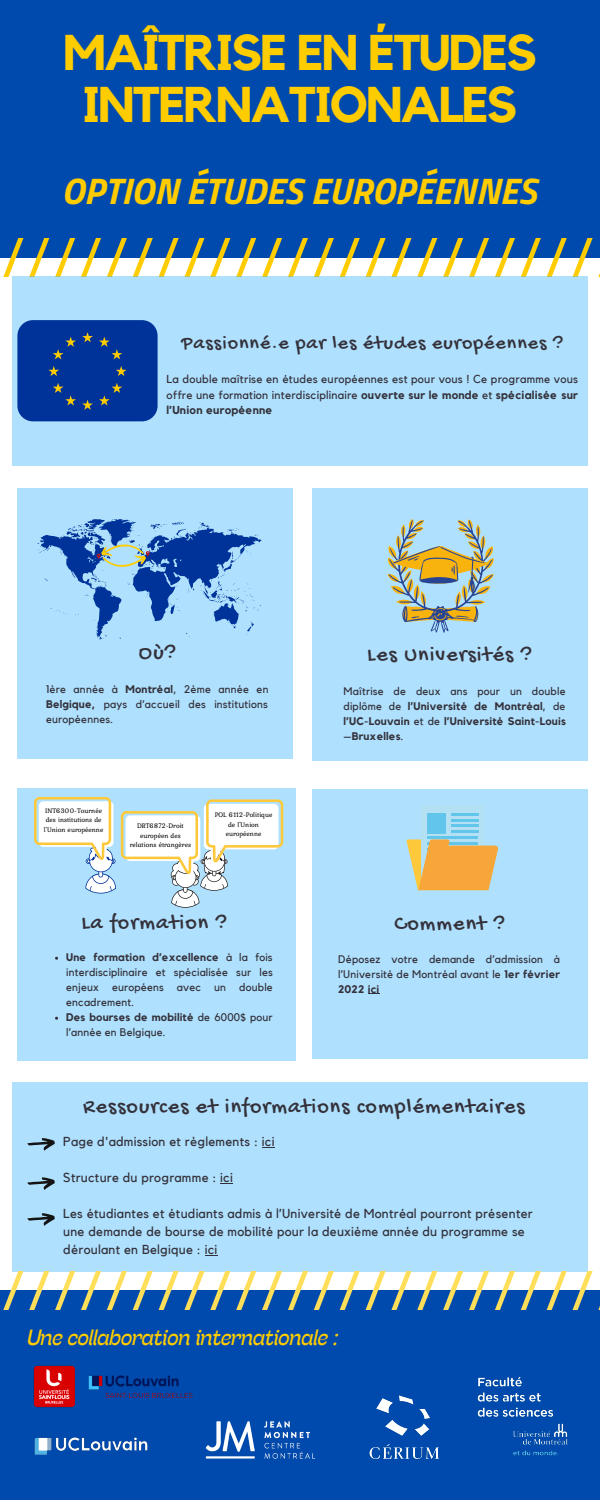
<style>
.page{position:relative;width:600px;height:1500px;background:#fff}
.page>*{position:absolute;margin:0;border:0;box-sizing:border-box;transform-origin:0 0}
.t1{font:700 50px/51.8px "Kollektif";letter-spacing:-.04em;color:#fc0;text-align:center}
.t2{font:italic 700 37px "Titillium Web";color:#fc0}
.t3{font:22px "Gochi Hand";letter-spacing:.05em;color:#34313a}
.t4{font:italic 22px "Stinger";color:#fc0}
.t5{font:20px "Gochi Hand";letter-spacing:.05em;color:#34313a}
.t6{font:13px/18px "Kollektif";letter-spacing:.02em;color:#34313a}
.t7{font:11.5px/15.8px "Kollektif";letter-spacing:.02em;color:#34313a;text-align:justify}
.t8{font:11px/15px "Kollektif";letter-spacing:.02em;color:#34313a;text-align:justify}
.t9{font:700 11px/15px "Kollektif";letter-spacing:.02em;color:#34313a;text-align:justify}
.t10{font:7px/9.3px "Kurale";color:#000;text-align:center}
.s1{font-weight:700}
.s2{font-weight:400}
</style>
<div class="page">
<div style="left:0;top:0;width:600px;height:257px;background:#004aad"></div>
<div style="left:0;top:1290px;width:600px;height:210px;background:#004aad"></div>
<svg style="left:0;top:239px;width:600px;height:37px"></svg>
<div style="left:13px;top:1083px;width:575px;height:189px;background:#afe1ff"></div>
<svg style="left:3px;top:1272px;width:597px;height:37px"></svg>
<div style="left:13px;top:276px;width:575px;height:190px;background:#afe1ff"></div>
<div style="left:17px;top:320px;width:141px;height:101px;background:#039;border-radius:16px"></div>
<svg style="left:48px;top:332px;width:79px;height:78px"></svg>
<div style="left:312px;top:488px;width:275px;height:272px;background:#afe1ff"></div>
<svg style="left:387px;top:519px;width:107px;height:114px"></svg>
<svg style="left:27px;top:1138px;width:28px;height:13px"></svg>
<svg style="left:27px;top:1177px;width:28px;height:13px"></svg>
<svg style="left:27px;top:1213px;width:28px;height:13px"></svg>
<img style="left:33px;top:1365px;width:160px;height:43px">
<div style="left:17px;top:488px;width:276px;height:270px;background:#afe1ff"></div>
<svg style="left:37px;top:519px;width:225px;height:121px"></svg>
<div style="left:17px;top:788px;width:279px;height:272px;background:#afe1ff"></div>
<svg style="left:34px;top:797px;width:249px;height:111px"></svg>
<div style="left:312px;top:789px;width:276px;height:270px;background:#afe1ff"></div>
<svg style="left:422px;top:805px;width:62px;height:34px"></svg>
<div style="left:428px;top:813px;width:18px;height:20px;background:#62c6ec"></div>
<hr style="left:451px;top:813px;width:27px;height:2px;background:#62c6ec">
<hr style="left:451px;top:819px;width:27px;height:2px;background:#62c6ec">
<hr style="left:451px;top:825px;width:27px;height:2px;background:#62c6ec">
<hr style="left:451px;top:831px;width:27px;height:2px;background:#62c6ec">
<hr style="left:428px;top:837px;width:50px;height:2px;background:#62c6ec">
<svg style="left:406px;top:839px;width:92px;height:51px"></svg>
<svg style="left:368px;top:993px;width:12px;height:1px"></svg>
<img style="left:205px;top:1421px;width:111px;height:38px">
<img style="left:369px;top:1395px;width:71px;height:64px">
<img style="left:477px;top:1377px;width:91px;height:79px">
<img style="left:34px;top:1437px;width:114px;height:18px">
<svg style="left:262px;top:1147px;width:13px;height:1px"></svg>
<svg style="left:220px;top:1183px;width:13px;height:1px"></svg>
<svg style="left:205px;top:1255px;width:13px;height:1px"></svg>
<p class="t1" style="left:63px;top:29px;width:475px">MAÎTRISE EN ÉTUDES<br>INTERNATIONALES</p>
<p class="t2" style="left:62px;top:162px;width:476px">OPTION ÉTUDES EUROPÉENNES</p>
<p class="t5" style="left:181px;top:333px;width:383px">Passionné.e par les études européennes ?</p>
<p class="t7" style="left:166px;top:372px;width:413px">La double maîtrise en études européennes est pour vous ! Ce programme vous offre une formation interdisciplinaire <span class="s1">ouverte sur le monde</span> et <span class="s1">spécialisée sur l’Union européenne</span></p>
<p class="t3" style="left:139px;top:641px;width:38px">Où?</p>
<p class="t8" style="left:46px;top:682px;width:224px">1ère année à <span class="s1">Montréal</span>, 2ème année en <span class="s1">Belgique,</span> pays d’accueil des institutions européennes.</p>
<p class="t10" style="left:44px;top:806px;width:61px;text-align:left">INT6300-Tournée des institutions de l'Union européenne</p>
<p class="t10" style="left:130px;top:821px;width:63px">DRT6872-Droit européen des relations étrangères</p>
<p class="t10" style="left:215px;top:810px;width:59px">POL 6112-Politique de l'Union européenne</p>
<p class="t3" style="left:81px;top:911px;width:147px">La formation ?</p>
<p class="t8" style="left:66px;top:950px;width:208px"><span class="s1">Une formation d’excellence</span> à la fois interdisciplinaire et spécialisée sur les enjeux européens avec un double encadrement.</p>
<p class="t8" style="left:66px;top:1010px;width:208px"><span class="s1">Des bourses de mobilité</span> de 6000$ pour l’année en Belgique.</p>
<p class="t3" style="left:367px;top:643px;width:166px">Les Universités ?</p>
<p class="t9" style="left:343px;top:684px;width:224px"><span class="s2">Maîtrise de deux ans pour un double diplôme de</span> l’Université de Montréal<span class="s2">, de </span>l’UC-Louvain <span class="s2">et de</span> l’Université Saint-Louis –Bruxelles<span class="s2">.</span></p>
<p class="t3" style="left:394px;top:913px;width:112px">Comment ?</p>
<p class="t8" style="left:338px;top:952px;width:223px">Déposez votre demande d’admission à l’Université de Montréal avant le <span class="s1">1er février 2022 ici</span></p>
<p class="t3" style="left:83px;top:1095px;width:443px">Ressources et informations complémentaires</p>
<p class="t6" style="left:63px;top:1133px;width:213px">Page d'admission et règlements : ici</p>
<p class="t6" style="left:63px;top:1169px;width:171px">Structure du programme : ici</p>
<p class="t6" style="left:63px;top:1205px;width:471px">Les étudiantes et étudiants admis à l’Université de Montréal pourront présenter une demande de bourse de mobilité pour la deuxième année du programme se déroulant en Belgique : ici</p>
<p class="t4" style="left:27px;top:1323px;width:312px">Une collaboration internationale :</p>
</div>
